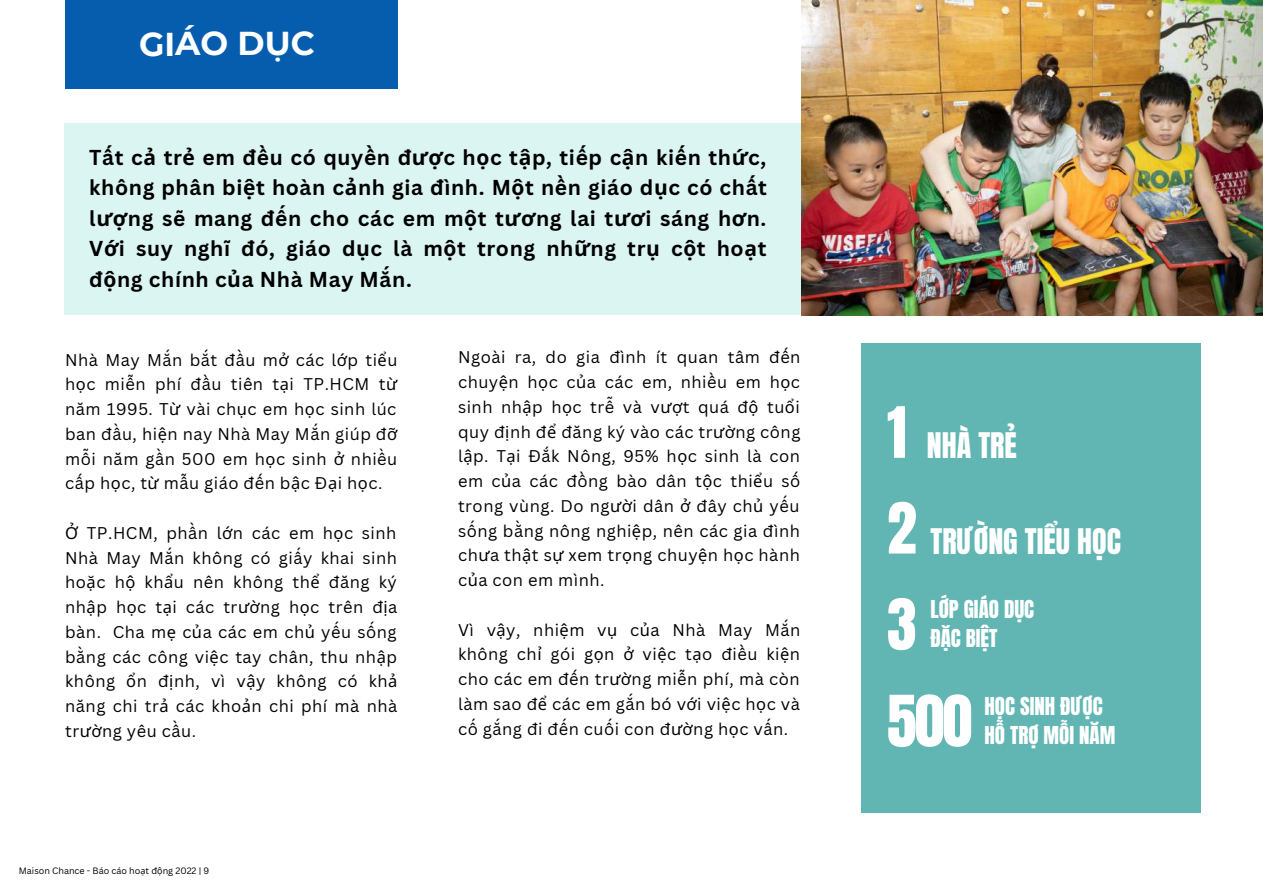
<style>
.page{position:relative;width:1263px;height:894px;background:#fff}
.page>*{position:absolute;margin:0;border:0;box-sizing:border-box;transform-origin:0 0}
.t1{font:60px "Anton";color:#fff}
.t2{font:700 33px "Montserrat";letter-spacing:-.005em;color:#fdfeff}
.t3{font:30px "Anton";color:#fff}
.t4{font:700 21px/30.3px "Canva Sans";letter-spacing:.03em;color:#000;text-align:justify}
.t5{font:21px "Anton";color:#fff}
.t6{font:16.5px/24.8px "Canva Sans";letter-spacing:.03em;color:#000;text-align:justify}
.t7{font:9px "Canva Sans";color:#000}
.s1{font-family:"Noto Sans"}
.s2{font-size:60px}
</style>
<div class="page">
<div style="left:64px;top:123px;width:737px;height:192px;background:#daf5f2"></div>
<div style="left:65px;top:0;width:333px;height:89px;background:#065dad"></div>
<div style="left:861px;top:343px;width:339px;height:469px;background:#61b6b3"></div>
<img style="left:801px;top:0;width:461px;height:315px">
<h2 class="t2" style="left:139px;top:23px;width:178px">GIÁO DỤC</h2>
<p class="t4" style="left:89px;top:142px;width:679px">Tất c<span class="s1">ả</span> tr<span class="s1">ẻ</span> em đều có quyền đ<span class="s1">ượ</span>c h<span class="s1">ọ</span>c t<span class="s1">ậ</span>p, tiếp c<span class="s1">ậ</span>n kiến th<span class="s1">ứ</span>c, không phân bi<span class="s1">ệ</span>t hoàn c<span class="s1">ả</span>nh gia đình. M<span class="s1">ộ</span>t nền giáo d<span class="s1">ụ</span>c có chất l<span class="s1">ượ</span>ng sẽ mang đến cho các em m<span class="s1">ộ</span>t t<span class="s1">ươ</span>ng lai t<span class="s1">ươ</span>i sáng h<span class="s1">ơ</span>n.<br>V<span class="s1">ớ</span>i suy nghĩ đó, giáo d<span class="s1">ụ</span>c là m<span class="s1">ộ</span>t trong nh<span class="s1">ữ</span>ng tr<span class="s1">ụ</span> c<span class="s1">ộ</span>t ho<span class="s1">ạ</span>t đ<span class="s1">ộ</span>ng chính c<span class="s1">ủ</span>a Nhà May Mắn.</p>
<p class="t6" style="left:65px;top:346px;width:334px">Nhà May Mắn bắt đầu m<span class="s1">ở</span> các l<span class="s1">ớ</span>p ti<span class="s1">ể</span>u h<span class="s1">ọ</span>c miễn phí đầu tiên t<span class="s1">ạ</span>i TP.HCM t<span class="s1">ừ </span>năm 1995. T<span class="s1">ừ</span> vài ch<span class="s1">ụ</span>c em h<span class="s1">ọ</span>c sinh lúc ban đầu, hi<span class="s1">ệ</span>n nay Nhà May Mắn giúp đ<span class="s1">ỡ </span>mỗi năm gần 500 em h<span class="s1">ọ</span>c sinh <span class="s1">ở</span> nhiều cấp h<span class="s1">ọ</span>c, t<span class="s1">ừ</span> mẫu giáo đến b<span class="s1">ậ</span>c Đ<span class="s1">ạ</span>i h<span class="s1">ọ</span>c.</p>
<p class="t6" style="left:65px;top:520px;width:334px"><span class="s1">Ở</span> TP.HCM, phần l<span class="s1">ớ</span>n các em h<span class="s1">ọ</span>c sinh Nhà May Mắn không có giấy khai sinh ho<span class="s1">ặ</span>c h<span class="s1">ộ</span> kh<span class="s1">ẩ</span>u nên không th<span class="s1">ể</span> đăng ký nh<span class="s1">ậ</span>p h<span class="s1">ọ</span>c t<span class="s1">ạ</span>i các tr<span class="s1">ườ</span>ng h<span class="s1">ọ</span>c trên đ<span class="s1">ị</span>a bàn. Cha m<span class="s1">ẹ</span> c<span class="s1">ủ</span>a các em ch<span class="s1">ủ</span> yếu sống bằng các công vi<span class="s1">ệ</span>c tay chân, thu nh<span class="s1">ậ</span>p không <span class="s1">ổ</span>n đ<span class="s1">ị</span>nh, vì v<span class="s1">ậ</span>y không có kh<span class="s1">ả </span>năng chi tr<span class="s1">ả</span> các kho<span class="s1">ả</span>n chi phí mà nhà tr<span class="s1">ườ</span>ng yêu cầu.</p>
<p class="t7" style="left:19px;top:864px;width:192px">Maison Chance - Báo cáo ho<span class="s1">ạ</span>t đ<span class="s1">ộ</span>ng 2022 | 9</p>
<p class="t6" style="left:458px;top:344px;width:344px;text-align:left">Ngoài ra, do gia đình ít quan tâm đến chuy<span class="s1">ệ</span>n h<span class="s1">ọ</span>c c<span class="s1">ủ</span>a các em, nhiều em h<span class="s1">ọ</span>c sinh nh<span class="s1">ậ</span>p h<span class="s1">ọ</span>c trễ và v<span class="s1">ượ</span>t quá đ<span class="s1">ộ</span> tu<span class="s1">ổ</span>i quy đ<span class="s1">ị</span>nh đ<span class="s1">ể</span> đăng ký vào các tr<span class="s1">ườ</span>ng công l<span class="s1">ậ</span>p. T<span class="s1">ạ</span>i Đắk Nông, 95% h<span class="s1">ọ</span>c sinh là con em c<span class="s1">ủ</span>a các đồng bào dân t<span class="s1">ộ</span>c thi<span class="s1">ể</span>u số trong vùng. Do ng<span class="s1">ườ</span>i dân <span class="s1">ở</span> đây ch<span class="s1">ủ</span> yếu sống bằng nông nghi<span class="s1">ệ</span>p, nên các gia đình ch<span class="s1">ư</span>a th<span class="s1">ậ</span>t s<span class="s1">ự</span> xem tr<span class="s1">ọ</span>ng chuy<span class="s1">ệ</span>n h<span class="s1">ọ</span>c hành c<span class="s1">ủ</span>a con em mình.</p>
<p class="t6" style="left:458px;top:616px;width:344px">Vì v<span class="s1">ậ</span>y, nhi<span class="s1">ệ</span>m v<span class="s1">ụ</span> c<span class="s1">ủ</span>a Nhà May Mắn không ch<span class="s1">ỉ</span> gói g<span class="s1">ọ</span>n <span class="s1">ở</span> vi<span class="s1">ệ</span>c t<span class="s1">ạ</span>o điều ki<span class="s1">ệ</span>n cho các em đến tr<span class="s1">ườ</span>ng miễn phí, mà còn làm sao đ<span class="s1">ể</span> các em gắn bó v<span class="s1">ớ</span>i vi<span class="s1">ệ</span>c h<span class="s1">ọ</span>c và cố gắng đi đến cuối con đ<span class="s1">ườ</span>ng h<span class="s1">ọ</span>c vấn.</p>
<h3 class="t3" style="left:887px;top:424px;width:131px"><span class="s2">1</span> NHÀ TRẺ</h3>
<h3 class="t3" style="left:887px;top:519px;width:235px"><span class="s2">2</span> TRƯỜNG TIỂU HỌC</h3>
<h1 class="t1" style="left:887px;top:581px;width:31px">3</h1>
<p class="t5" style="left:930px;top:594px;width:105px">LỚP GIÁO DỤC</p>
<p class="t5" style="left:930px;top:623px;width:69px">ĐẶC BIỆT</p>
<h1 class="t1" style="left:887px;top:677px;width:87px">500</h1>
<p class="t5" style="left:984px;top:690px;width:120px">HỌC SINH ĐƯỢC</p>
<p class="t5" style="left:984px;top:720px;width:132px">HỖ TRỢ MỖI NĂM</p>
</div>
